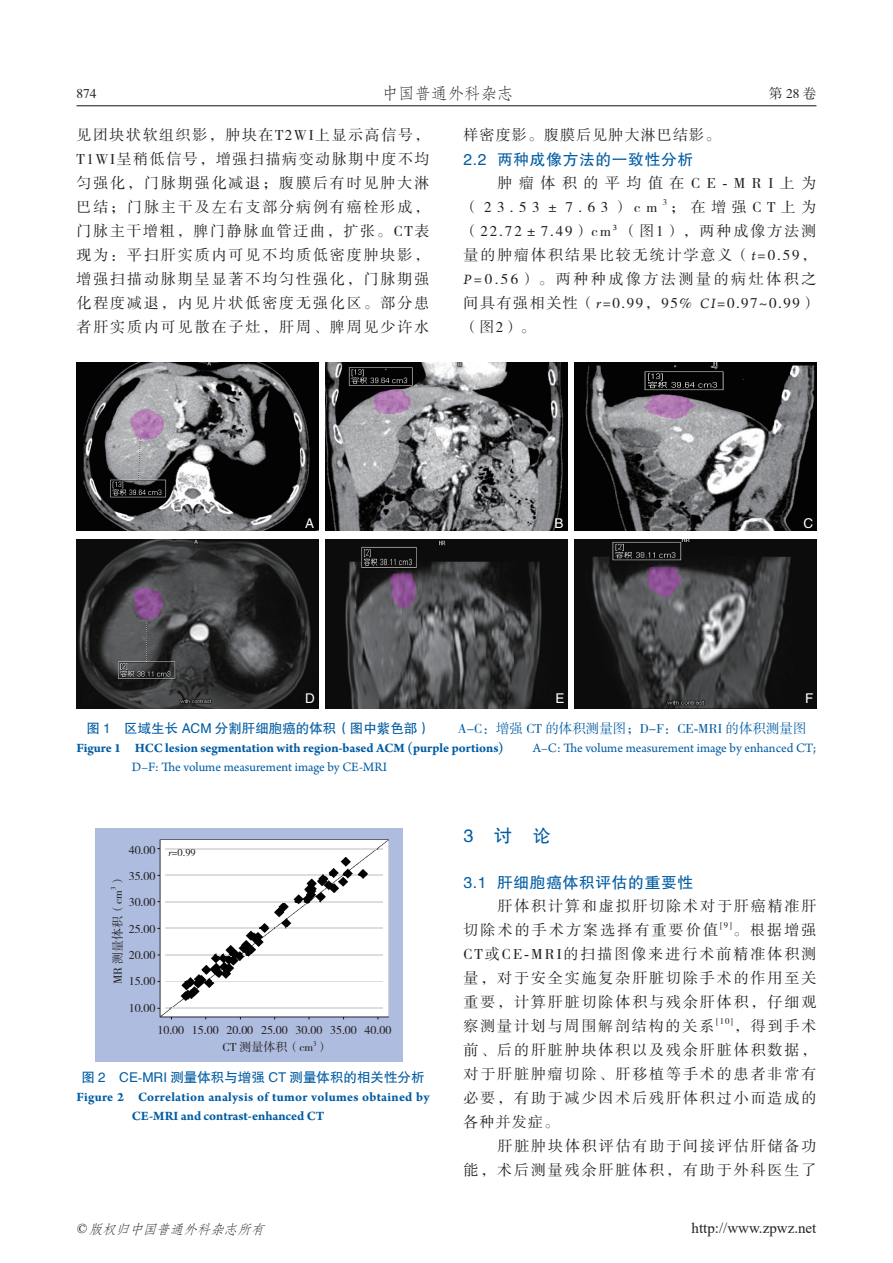
<style>
.page{position:relative;width:893px;height:1263px;background:#fff}
.page>*{position:absolute;margin:0;border:0;box-sizing:border-box;transform-origin:0 0}
.t1{font:18px "FZHTK GBK1 0";color:#015ca3}
.t2{font:16.5px "FZFSK GBK1 0";color:#231f20}
.t3{font:15.75px "FZHTK GBK1 0";letter-spacing:.04em;color:#015ca3}
.t4{font:15px/24px "FZSSK GBK1 0";letter-spacing:.125em;color:#231f20;text-align:justify}
.t5{font:15px/24px "FZSSK GBK1 0";letter-spacing:.435em;color:#231f20}
.t6{font:15px "Times New Roman";color:#231f20}
.t7{font:15px "FZSSK GBK1 0";letter-spacing:.075em;color:#231f20}
.t8{font:13.5px/19.5px "Arno Pro";letter-spacing:-.005em;color:#015ca3}
.t9{font:700 13.5px/19.5px "Arno Pro";letter-spacing:.015em;color:#015ca3}
.t10{font:13.5px "FZSSK GBK1 0";color:#015ca3}
.t11{font:13.5px "FZHTK GBK1 0";color:#015ca3}
.t12{font:italic 13.5px "FZFSK GBK1 0";color:#231f20}
.t13{font:13.5px "FZSSK GBK1 0";color:#231f20}
.t14{font:13.5px "FZHTK GBK1 0";color:#fff}
.t15{font:12px/26.2px "FZSSK GBK1 0";color:#231f20;text-align:justify}
.t16{font:10.5px "FZSSK GBK1 0";color:#231f20}
.t17{font:8.7px "FZSSK GBK1 0";color:#231f20}
.t18{font:7.05px "FZSSK GBK1 0";color:#231f20}
.s1{font-family:"Times New Roman"}
.s2{font-family:"Sim Sun"}
.s3{font-family:"Arno Pro";font-style:italic}
.s4{font-family:"FZHTK GBK1 0"}
.s5{font-weight:700}
.s6{font-family:"Adobe Song Std";font-weight:300}
</style>
<div class="page">
<hr style="left:77px;top:105px;width:739px;height:1px;background:#231f20">
<div style="left:95px;top:828px;width:307px;height:233px;background:#aebcdf"></div>
<img style="left:157px;top:839px;width:232px;height:180px">
<img style="left:160px;top:840px;width:229px;height:176px">
<img style="left:165px;top:954px;width:217px;height:1px">
<img style="left:165px;top:981px;width:217px;height:1px">
<img style="left:165px;top:1008px;width:217px;height:1px">
<img style="left:165px;top:848px;width:217px;height:1px">
<img style="left:165px;top:928px;width:217px;height:1px">
<img style="left:165px;top:901px;width:217px;height:1px">
<img style="left:165px;top:875px;width:217px;height:1px">
<img style="left:77px;top:362px;width:241px;height:169px">
<img style="left:326px;top:362px;width:241px;height:169px">
<img style="left:575px;top:362px;width:241px;height:169px">
<img style="left:77px;top:540px;width:241px;height:168px">
<img style="left:326px;top:540px;width:241px;height:168px">
<img style="left:575px;top:540px;width:241px;height:168px">
<p class="t13" style="left:77px;top:87px;width:22px">874</p>
<p class="t2" style="left:382px;top:85px;width:133px">中国普通外科杂志</p>
<p class="t13" style="left:769px;top:87px;width:49px">第28卷</p>
<p class="t4" style="left:77px;top:124px;width:355px">见团块状软组织影，肿块在T2WI上显示高信号，T1WI呈稍低信号，增强扫描病变动脉期中度不均匀强化，门脉期强化减退；腹膜后有时见肿大淋巴结；门脉主干及左右支部分病例有癌栓形成，门脉主干增粗，脾门静脉血管迂曲，扩张。CT表现为：平扫肝实质内可见不均质低密度肿块影，增强扫描动脉期呈显著不均匀性强化，门脉期强化程度减退，内见片状低密度无强化区。部分患者肝实质内可见散在子灶，肝周、脾周见少许水</p>
<p class="t7" style="left:463px;top:128px;width:258px">样密度影。腹膜后见肿大淋巴结影。</p>
<p class="t3" style="left:463px;top:151px;width:231px">2.2 两种成像方法的一致性分析</p>
<p class="t5" style="left:463px;top:172px;width:354px;text-indent:34px">肿瘤体积的平均值在CE<span class="s1">-</span>MRI上为（23.53±7.63）cm</p>
<p class="t17" style="left:663px;top:198px;width:6px">3</p>
<p class="t4" style="left:463px;top:196px;width:354px;text-indent:207px">；在增强CT上为（22.72±7.49）cm<span class="s2">³</span>（图1），两种成像方法测量的肿瘤体积结果比较无统计学意义（<span class="s3">t=</span>0.59，<span class="s3">P=</span>0.56）。两种种成像方法测量的病灶体积之间具有强相关性（<span class="s3">r=</span>0.99，95% <span class="s3">CI=</span>0.97~0.99）（图2）。</p>
<p class="t14" style="left:305px;top:515px;width:10px">A</p>
<p class="t14" style="left:554px;top:515px;width:10px">B</p>
<p class="t14" style="left:803px;top:515px;width:11px">C</p>
<p class="t14" style="left:305px;top:690px;width:11px">D</p>
<p class="t14" style="left:556px;top:690px;width:10px">E</p>
<p class="t14" style="left:805px;top:690px;width:10px">F</p>
<p class="t10" style="left:86px;top:721px;width:722px"><span class="s4">图 1　区域生长 ACM 分割肝细胞癌的体积（图中紫色部）　　</span>A-C：增强 CT 的体积测量图；D-F：CE<span class="s1">-</span>MRI 的体积测量图</p>
<p class="t8" style="left:132px;top:739px;width:686px;text-indent:-55px"><span class="s5">Figure 1 HCC lesion segmentation with region-based ACM (purple portions)</span> <span class="s6">　　</span>A–C: The volume measurement image by enhanced CT;<br>D–F: The volume measurement image by CE-MRI</p>
<p class="t15" style="left:129px;top:837px;width:28px">40.00<br>35.00<br>30.00<br>25.00<br>20.00<br>15.00<br>10.00</p>
<p class="t15" style="left:105px;top:984px;width:111px;rotate:-90deg">MR 测量体积（cm ）</p>
<p class="t18" style="left:110px;top:890px;width:5px;rotate:-90deg">3</p>
<p class="t16" style="left:168px;top:847px;width:29px"><span class="s3">r</span>=0.99</p>
<p class="t15" style="left:157px;top:1017px;width:235px">10.00 15.00 20.00 25.00 30.00 35.00 40.00</p>
<p class="t18" style="left:313px;top:1039px;width:5px">3</p>
<p class="t15" style="left:222px;top:1035px;width:108px">CT 测量体积（cm ）</p>
<p class="t11" style="left:81px;top:1070px;width:345px">图 2　CE<span class="s1">-</span>MRI 测量体积与增强 CT 测量体积的相关性分析</p>
<p class="t9" style="left:132px;top:1088px;width:299px;text-indent:-55px">Figure 2 Correlation analysis of tumor volumes obtained by<br>CE-MRI and contrast-enhanced CT</p>
<p class="t1" style="left:463px;top:825px;width:89px">3　讨　论</p>
<p class="t3" style="left:463px;top:873px;width:231px">3.1 肝细胞癌体积评估的重要性</p>
<p class="t4" style="left:463px;top:895px;width:354px;text-indent:34px">肝体积计算和虚拟肝切除术对于肝癌精准肝切除术的手术方案选择有重要价值</p>
<p class="t17" style="left:720px;top:920px;width:13px">[9]</p>
<p class="t4" style="left:463px;top:919px;width:354px;text-indent:269px">。根据增强CT或CE<span class="s1">-</span>MRI的扫描图像来进行术前精准体积测量，对于安全实施复杂肝脏切除手术的作用至关重要，计算肝脏切除体积与残余肝体积，仔细观察测量计划与周围解剖结构的关系</p>
<p class="t17" style="left:716px;top:1016px;width:18px">[10]</p>
<p class="t4" style="left:463px;top:1015px;width:354px;text-indent:271px">，得到手术前、后的肝脏肿块体积以及残余肝脏体积数据，对于肝脏肿瘤切除、肝移植等手术的患者非常有必要，有助于减少因术后残肝体积过小而造成的各种并发症。</p>
<p class="t4" style="left:463px;top:1135px;width:354px;text-align:right">肝脏肿块体积评估有助于间接评估肝储备功<br>能，术后测量残余肝脏体积，有助于外科医生了</p>
<p class="t12" style="left:76px;top:1221px;width:194px"><span class="s1">©</span> 版权归中国普通外科杂志所有</p>
<p class="t6" style="left:692px;top:1217px;width:126px">http://www.zpwz.net</p>
</div>
